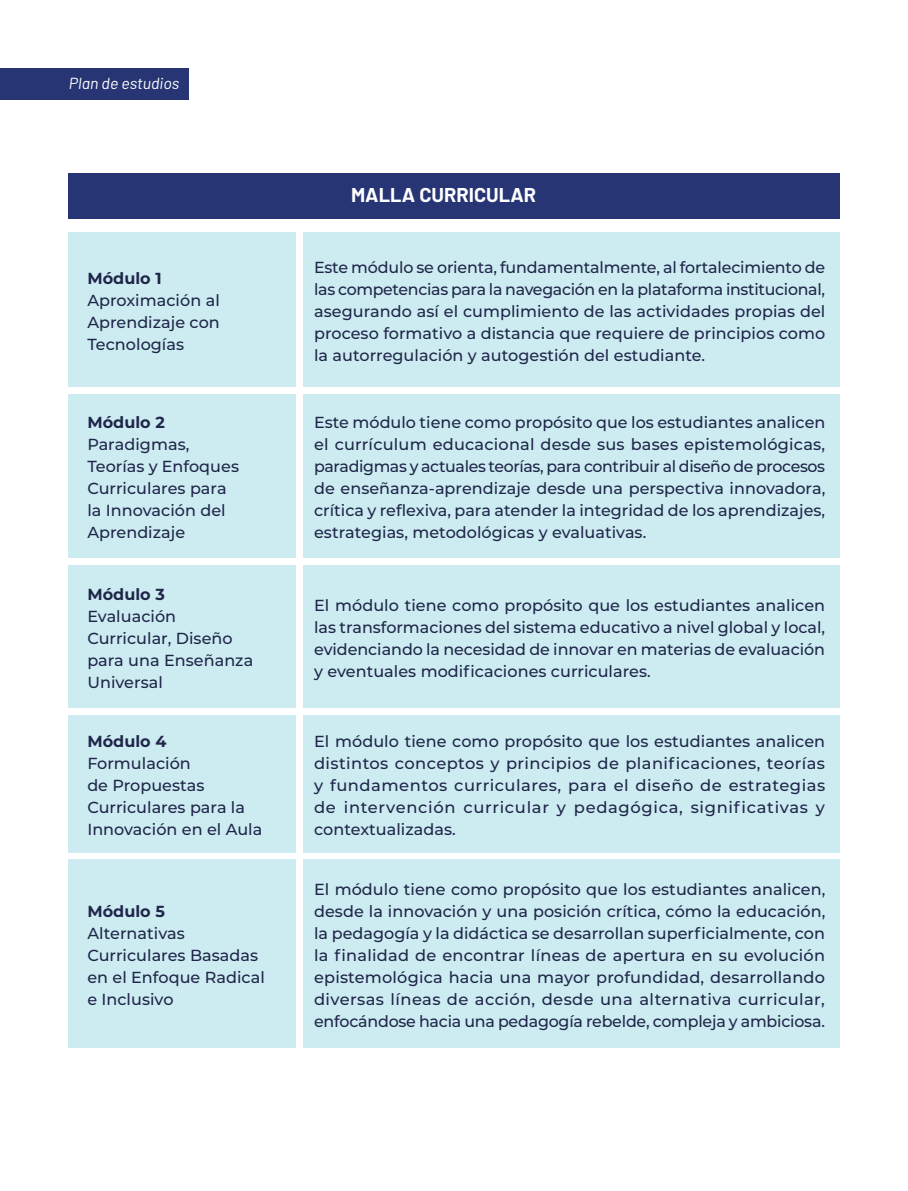
<style>
.page{position:relative;width:908px;height:1191px;background:#fff}
.page>*{position:absolute;margin:0;border:0;box-sizing:border-box;transform-origin:0 0}
.t1{font:700 20px "Barlow";color:#fff}
.t2{font:500 16px/22px "Montserrat";letter-spacing:.005em;color:#20264a;text-align:justify}
.t3{font:700 16px "Montserrat";letter-spacing:.005em;color:#20264a}
.t4{font:italic 16px "Barlow";color:#fff}
</style>
<div class="page">
<div style="left:68px;top:173px;width:771px;height:45px;background:#273574"></div>
<div style="left:0;top:68px;width:188px;height:31px;background:#273574"></div>
<div style="left:68px;top:232px;width:227px;height:154px;background:#ccecf1"></div>
<div style="left:303px;top:232px;width:536px;height:154px;background:#ccecf1"></div>
<div style="left:68px;top:394px;width:227px;height:163px;background:#ccecf1"></div>
<div style="left:303px;top:394px;width:536px;height:163px;background:#ccecf1"></div>
<div style="left:68px;top:565px;width:227px;height:142px;background:#ccecf1"></div>
<div style="left:303px;top:565px;width:536px;height:142px;background:#ccecf1"></div>
<div style="left:68px;top:715px;width:227px;height:137px;background:#ccecf1"></div>
<div style="left:303px;top:715px;width:536px;height:137px;background:#ccecf1"></div>
<div style="left:68px;top:859px;width:227px;height:188px;background:#ccecf1"></div>
<div style="left:303px;top:859px;width:536px;height:188px;background:#ccecf1"></div>
<p class="t4" style="left:69px;top:73px;width:112px">Plan de estudios</p>
<p class="t3" style="left:87px;top:267px;width:76px">Módulo 1</p>
<p class="t2" style="left:87px;top:289px;width:134px">Aproximación al Aprendizaje con Tecnologías</p>
<p class="t3" style="left:87px;top:411px;width:79px">Módulo 2</p>
<p class="t2" style="left:87px;top:433px;width:153px;text-align:left">Paradigmas,<br>Teorías y Enfoques<br>Curriculares para la Innovación del<br>Aprendizaje</p>
<p class="t1" style="left:351px;top:183px;width:187px">MALLA CURRICULAR</p>
<p class="t2" style="left:314px;top:256px;width:512px">Este módulo se orienta, fundamentalmente, al fortalecimiento de las competencias para la navegación en la plataforma institucional, asegurando así el cumplimiento de las actividades propias del proceso formativo a distancia que requiere de principios como la autorregulación y autogestión del estudiante.</p>
<p class="t2" style="left:314px;top:411px;width:512px">Este módulo tiene como propósito que los estudiantes analicen el currículum educacional desde sus bases epistemológicas, paradigmas y actuales teorías, para contribuir al diseño de procesos de enseñanza-aprendizaje desde una perspectiva innovadora, crítica y reflexiva, para atender la integridad de los aprendizajes, estrategias, metodológicas y evaluativas.</p>
<p class="t3" style="left:87px;top:583px;width:79px">Módulo 3</p>
<p class="t2" style="left:87px;top:604px;width:167px;text-align:left">Evaluación<br>Curricular, Diseño para una Enseñanza<br>Universal</p>
<p class="t2" style="left:314px;top:593px;width:512px">El módulo tiene como propósito que los estudiantes analicen las transformaciones del sistema educativo a nivel global y local, evidenciando la necesidad de innovar en materias de evaluación y eventuales modificaciones curriculares.</p>
<p class="t3" style="left:87px;top:730px;width:81px">Módulo 4</p>
<p class="t2" style="left:87px;top:752px;width:176px;text-align:left">Formulación<br>de Propuestas<br>Curriculares para la<br>Innovación en el Aula</p>
<p class="t3" style="left:87px;top:900px;width:79px">Módulo 5</p>
<p class="t2" style="left:87px;top:922px;width:179px;text-align:left">Alternativas<br>Curriculares Basadas en el Enfoque Radical e Inclusivo</p>
<p class="t2" style="left:314px;top:730px;width:512px">El módulo tiene como propósito que los estudiantes analicen distintos conceptos y principios de planificaciones, teorías y fundamentos curriculares, para el diseño de estrategias de intervención curricular y pedagógica, significativas y contextualizadas.</p>
<p class="t2" style="left:314px;top:878px;width:512px">El módulo tiene como propósito que los estudiantes analicen, desde la innovación y una posición crítica, cómo la educación, la pedagogía y la didáctica se desarrollan superficialmente, con la finalidad de encontrar líneas de apertura en su evolución epistemológica hacia una mayor profundidad, desarrollando diversas líneas de acción, desde una alternativa curricular, enfocándose hacia una pedagogía rebelde, compleja y ambiciosa.</p>
</div>
